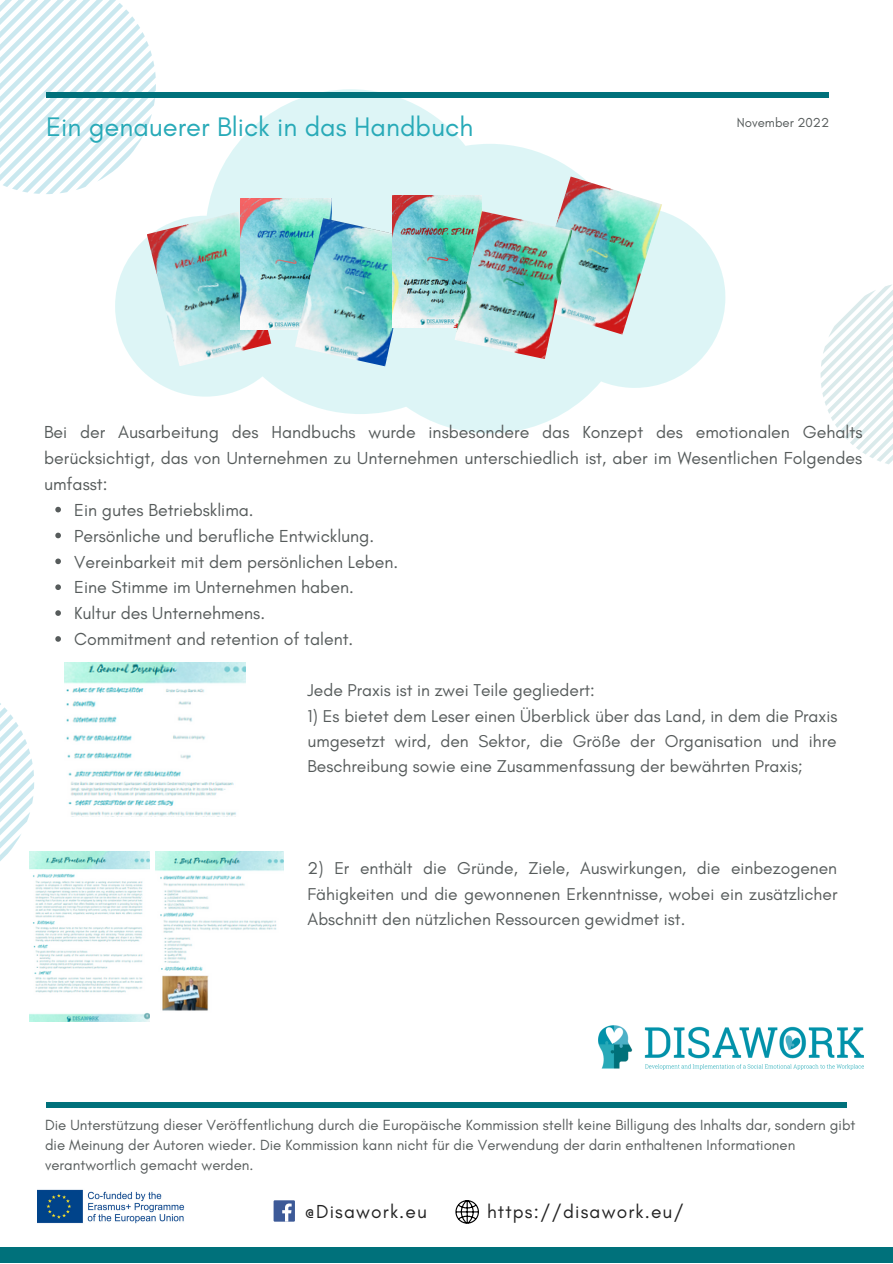
<style>
.page{position:relative;width:893px;height:1264px;background:#fff}
.page>*{position:absolute;margin:0;border:0;box-sizing:border-box;transform-origin:0 0}
.t1{font:27.3px "Glacial Indifference";color:#28aab8}
.t2{font:19.2px "Glacial Indifference";letter-spacing:.06em;color:#222}
.t3{font:17.7px/25.8px "Glacial Indifference";color:#565b5b}
.t4{font:17.4px/25.5px "Glacial Indifference";color:#565b5b;text-align:justify}
.t5{font:15px/20.2px "Glacial Indifference";color:#565b5b}
.t6{font:13.2px "Glacial Indifference";color:#565b5b}
</style>
<div class="page">
<img style="left:38px;top:1189px;width:147px;height:35px">
<div style="left:273px;top:1200px;width:22px;height:21px;background:#3d5a98"></div>
<svg style="left:282px;top:1203px;width:9px;height:18px"></svg>
<div style="left:0;top:1247px;width:892px;height:15px;background:#00717b"></div>
<svg style="left:115px;top:89px;width:610px;height:344px;fill:#ddf5f6"></svg>
<svg style="left:0;top:0;width:156px;height:194px"></svg>
<div style="left:46px;top:92px;width:782px;height:5px;background:#00717b"></div>
<svg style="left:0;top:703px;width:34px;height:167px"></svg>
<svg style="left:820px;top:284px;width:72px;height:180px"></svg>
<div style="left:46px;top:1101px;width:800px;height:6px;background:#00717b"></div>
<svg style="left:455px;top:1200px;width:24px;height:23px"></svg>
<img style="left:598px;top:1025px;width:266px;height:45px">
<img style="left:147px;top:211px;width:124px;height:155px">
<img style="left:241px;top:198px;width:91px;height:132px">
<img style="left:295px;top:218px;width:118px;height:148px">
<img style="left:392px;top:196px;width:89px;height:131px">
<img style="left:531px;top:176px;width:131px;height:158px">
<img style="left:454px;top:211px;width:118px;height:148px">
<img style="left:65px;top:662px;width:181px;height:154px">
<img style="left:30px;top:851px;width:119px;height:170px">
<img style="left:155px;top:851px;width:128px;height:160px">
<svg style="left:55px;top:507px;width:6px;height:5px"></svg>
<svg style="left:55px;top:532px;width:6px;height:6px"></svg>
<svg style="left:55px;top:558px;width:6px;height:6px"></svg>
<svg style="left:55px;top:584px;width:6px;height:6px"></svg>
<svg style="left:55px;top:610px;width:6px;height:6px"></svg>
<svg style="left:55px;top:636px;width:6px;height:5px"></svg>
<h1 class="t1" style="left:46px;top:110px;width:428px">Ein genauerer Blick in das Handbuch</h1>
<p class="t6" style="left:736px;top:114px;width:94px">November 2022</p>
<p class="t3" style="left:44px;top:419px;width:819px;text-align:justify">Bei der Ausarbeitung des Handbuchs wurde insbesondere das Konzept des emotionalen Gehalts berücksichtigt, das von Unternehmen zu Unternehmen unterschiedlich ist, aber im Wesentlichen Folgendes umfasst:</p>
<p class="t3" style="left:74px;top:496px;width:325px">Ein gutes Betriebsklima.<br>Persönliche und berufliche Entwicklung.<br>Vereinbarkeit mit dem persönlichen Leben.<br>Eine Stimme im Unternehmen haben.<br>Kultur des Unternehmens.<br>Commitment and retention of talent.</p>
<p class="t4" style="left:307px;top:677px;width:289px">Jede Praxis ist in zwei Teile gegliedert:</p>
<p class="t4" style="left:307px;top:702px;width:531px">1) Es bietet dem Leser einen Überblick über das Land, in dem die Praxis umgesetzt wird, den Sektor, die Größe der Organisation und ihre Beschreibung sowie eine Zusammenfassung der bewährten Praxis;</p>
<p class="t4" style="left:307px;top:855px;width:531px">2) Er enthält die Gründe, Ziele, Auswirkungen, die einbezogenen Fähigkeiten und die gewonnenen Erkenntnisse, wobei ein zusätzlicher Abschnitt den nützlichen Ressourcen gewidmet ist.</p>
<p class="t5" style="left:45px;top:1114px;width:811px">Die Unterstützung dieser Veröffentlichung durch die Europäische Kommission stellt keine Billigung des Inhalts dar, sondern gibt die Meinung der Autoren wieder. Die Kommission kann nicht für die Verwendung der darin enthaltenen Informationen verantwortlich gemacht werden.</p>
<p class="t2" style="left:304px;top:1199px;width:124px">@Disawork.eu</p>
<p class="t2" style="left:487px;top:1199px;width:198px">https://disawork.eu/</p>
</div>
